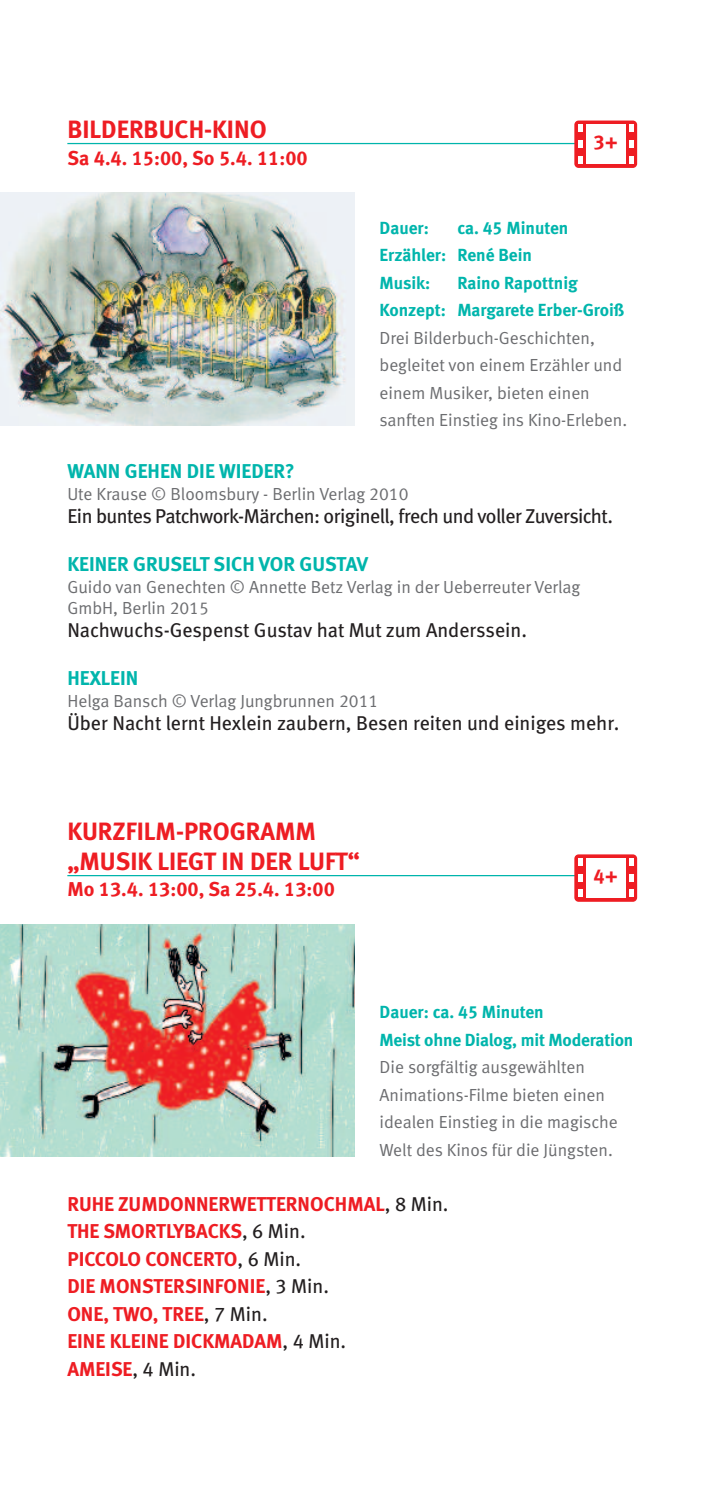
<style>
.page{position:relative;width:702px;height:1489px;background:#fff}
.page>*{position:absolute;margin:0;border:0;box-sizing:border-box;transform-origin:0 0}
.t1{font:25px/30px "Meta Bold LF";color:#ee1d23}
.t2{font:20px/27.5px "Meta Bold LF";color:#ee1d23}
.t3{font:20px "Meta Book LF";letter-spacing:-.005em;color:#231f20}
.t4{font:20px "Meta Book LF";letter-spacing:-.03em;color:#231f20}
.t5{font:20px "Meta Bold LF";color:#00b5ac}
.t6{font:17.5px/27.5px "Meta Normal LF";color:#6c6d70}
.t7{font:17.5px/27.5px "Meta Bold LF";color:#00b5ac}
.s1{font-family:"Meta Book LF";color:#231f20}
</style>
<div class="page">
<hr style="left:67px;top:143px;width:567px;height:1px;background:#00b5ac">
<hr style="left:67px;top:875px;width:567px;height:1px;background:#00b5ac">
<img style="left:0;top:193px;width:354px;height:232px">
<img style="left:0;top:924px;width:354px;height:232px">
<div style="left:574px;top:120px;width:63px;height:48px;background:#ee1d23;border-radius:4px"></div>
<div style="left:586px;top:125px;width:39px;height:39px;background:#fff"></div>
<svg style="left:578px;top:125px;width:4px;height:7px"></svg>
<svg style="left:578px;top:156px;width:4px;height:7px"></svg>
<svg style="left:578px;top:140px;width:4px;height:8px"></svg>
<svg style="left:629px;top:125px;width:4px;height:7px"></svg>
<svg style="left:629px;top:156px;width:4px;height:7px"></svg>
<svg style="left:629px;top:140px;width:4px;height:8px"></svg>
<div style="left:574px;top:854px;width:63px;height:47px;background:#ee1d23;border-radius:4px"></div>
<div style="left:586px;top:858px;width:39px;height:39px;background:#fff"></div>
<svg style="left:578px;top:858px;width:4px;height:8px"></svg>
<svg style="left:578px;top:889px;width:4px;height:8px"></svg>
<svg style="left:578px;top:874px;width:4px;height:7px"></svg>
<svg style="left:629px;top:858px;width:4px;height:8px"></svg>
<svg style="left:629px;top:889px;width:4px;height:8px"></svg>
<svg style="left:629px;top:874px;width:4px;height:7px"></svg>
<h1 class="t1" style="left:67px;top:116px;width:201px">BILDERBUCH-KINO</h1>
<p class="t2" style="left:67px;top:146px;width:242px">Sa 4.4. 15:00, So 5.4. 11:00</p>
<p class="t2" style="left:593px;top:130px;width:26px">3+</p>
<p class="t7" style="left:379px;top:215px;width:190px;text-indent:78px">ca. 45 Minuten<br>Erzähler: René Bein<br>Musik:</p>
<p class="t7" style="left:379px;top:215px;width:51px">Dauer:</p>
<p class="t7" style="left:379px;top:270px;width:246px;text-indent:78px">Raino Rapottnig<br>Konzept: Margarete Erber-Groiß</p>
<p class="t6" style="left:379px;top:325px;width:249px">Drei Bilderbuch-Geschichten, begleitet von einem Erzähler und einem Musiker, bieten einen sanften Einstieg ins Kino-Erleben.</p>
<p class="t5" style="left:67px;top:463px;width:229px">WANN GEHEN DIE WIEDER?</p>
<p class="t6" style="left:67px;top:481px;width:342px">Ute Krause © Bloomsbury - Berlin Verlag 2010</p>
<p class="t4" style="left:67px;top:508px;width:547px">Ein buntes Patchwork-Märchen: originell, frech und voller Zuversicht.</p>
<p class="t5" style="left:67px;top:556px;width:302px">KEINER GRUSELT SICH VOR GUSTAV</p>
<p class="t6" style="left:67px;top:578px;width:514px;line-height:21px">Guido van Genechten © Annette Betz Verlag in der Ueberreuter Verlag<br>GmbH, Berlin 2015</p>
<p class="t3" style="left:67px;top:622px;width:461px">Nachwuchs-Gespenst Gustav hat Mut zum Anderssein.</p>
<p class="t5" style="left:67px;top:670px;width:72px">HEXLEIN</p>
<p class="t6" style="left:67px;top:688px;width:312px">Helga Bansch © Verlag Jungbrunnen 2011</p>
<p class="t3" style="left:67px;top:715px;width:553px">Über Nacht lernt Hexlein zaubern, Besen reiten und einiges mehr.</p>
<h1 class="t1" style="left:67px;top:818px;width:294px">KURZFILM-PROGRAMM „MUSIK LIEGT IN DER LUFT“</h1>
<p class="t2" style="left:67px;top:876px;width:269px">Mo 13.4. 13:00, Sa 25.4. 13:00</p>
<p class="t2" style="left:593px;top:864px;width:26px">4+</p>
<p class="t7" style="left:379px;top:999px;width:255px">Dauer: ca. 45 Minuten<br>Meist ohne Dialog, mit Moderation</p>
<p class="t6" style="left:379px;top:1054px;width:240px">Die sorgfältig ausgewählten<br>Animations-Filme bieten einen idealen Einstieg in die magische<br>Welt des Kinos für die Jüngsten.</p>
<p class="t2" style="left:67px;top:1191px;width:382px">RUHE ZUMDONNERWETTERNOCHMAL<span class="s1">, 8 Min.<br></span>THE SMORTLYBACKS<span class="s1">, 6 Min.<br></span>PICCOLO CONCERTO<span class="s1">, 6 Min.<br></span>DIE MONSTERSINFONIE<span class="s1">, 3 Min.<br></span>ONE, TWO, TREE<span class="s1">, 7 Min.<br></span>EINE KLEINE DICKMADAM<span class="s1">, 4 Min.<br></span>AMEISE<span class="s1">, 4 Min.</span></p>
</div>
